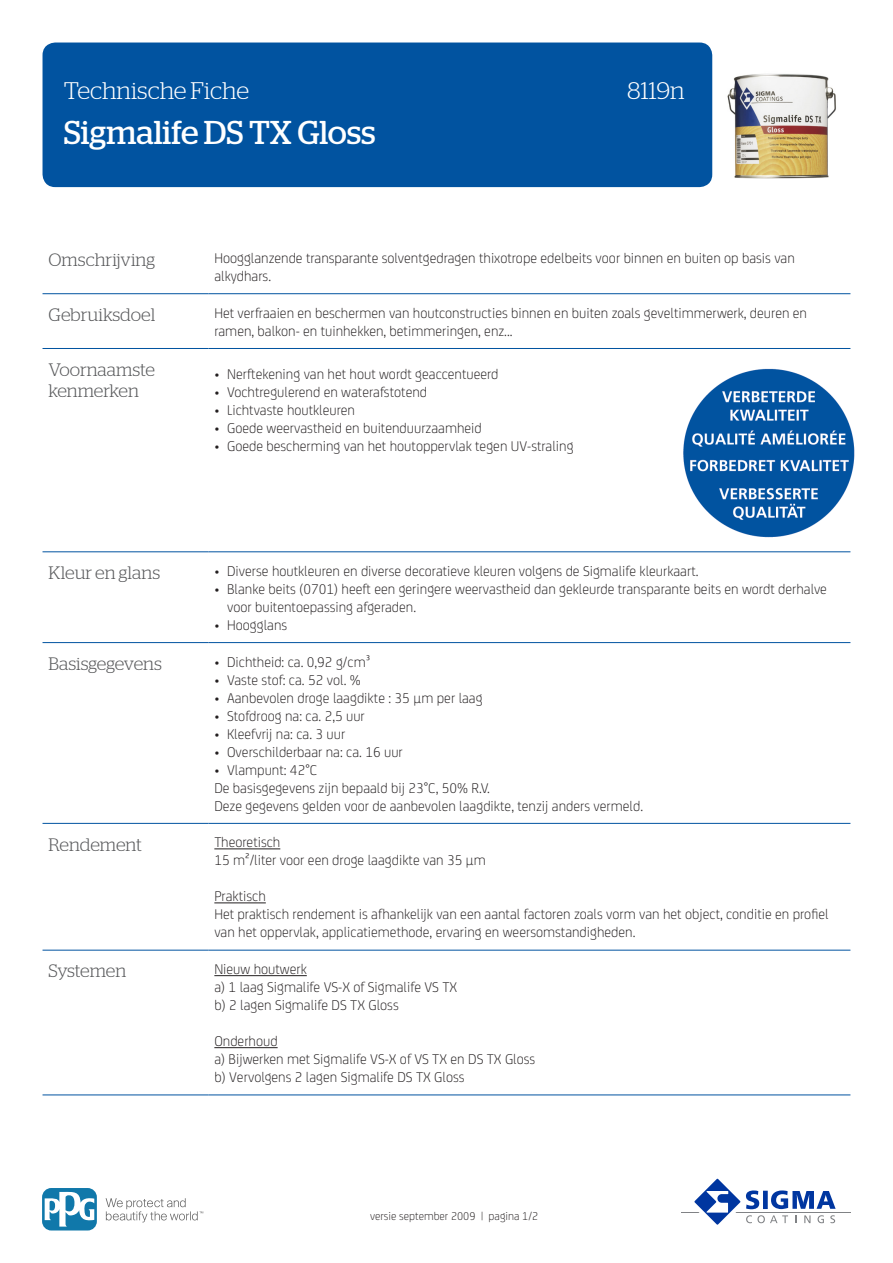
<style>
.page{position:relative;width:893px;height:1263px;background:#fff}
.page>*{position:absolute;margin:0;border:0;box-sizing:border-box;transform-origin:0 0}
.t1{font:33px "Stag";color:#fff}
.RH1{font:300 24px "Stag";color:#fff}
.KOP{font:300 18px/21.6px "Stag";color:#57585a}
.BODY{font:300 15px/18px "FS Joey";color:#231f20}
.t2{font:300 12px "FS Joey";color:#231f20}
</style>
<div class="page">
<div style="left:43px;top:43px;width:669px;height:144px;background:#0153a0;border-radius:13px"></div>
<hr style="left:681px;top:1211px;width:169px;height:1px;background:#808285">
<svg style="left:689px;top:1178px;width:147px;height:47px"></svg>
<svg style="left:106px;top:1198px;width:97px;height:24px"></svg>
<svg style="left:43px;top:1188px;width:54px;height:42px"></svg>
<svg style="left:45px;top:1191px;width:49px;height:35px"></svg>
<hr style="left:43px;top:293px;width:165px;height:1px;background:#0153a0">
<hr style="left:208px;top:293px;width:642px;height:1px;background:#0153a0">
<hr style="left:43px;top:348px;width:165px;height:1px;background:#0153a0">
<hr style="left:208px;top:348px;width:642px;height:1px;background:#0153a0">
<hr style="left:43px;top:551px;width:165px;height:1px;background:#0153a0">
<hr style="left:208px;top:551px;width:642px;height:1px;background:#0153a0">
<hr style="left:43px;top:642px;width:165px;height:1px;background:#0153a0">
<hr style="left:208px;top:642px;width:642px;height:1px;background:#0153a0">
<hr style="left:43px;top:823px;width:165px;height:1px;background:#0153a0">
<hr style="left:208px;top:823px;width:642px;height:1px;background:#0153a0">
<hr style="left:43px;top:950px;width:165px;height:1px;background:#0153a0">
<hr style="left:208px;top:950px;width:642px;height:1px;background:#0153a0">
<hr style="left:43px;top:1094px;width:165px;height:1px;background:#0153a0">
<hr style="left:208px;top:1094px;width:642px;height:1px;background:#0153a0">
<img style="left:683px;top:368px;width:172px;height:170px">
<hr style="left:214px;top:849px;width:66px;height:1px;background:#231f20">
<hr style="left:214px;top:903px;width:52px;height:1px;background:#231f20">
<hr style="left:214px;top:975px;width:93px;height:1px;background:#231f20">
<hr style="left:214px;top:1047px;width:64px;height:1px;background:#231f20">
<img style="left:727px;top:74px;width:109px;height:105px">
<p class="RH1" style="left:64px;top:77px;width:187px">Technische Fiche</p>
<p class="RH1" style="left:627px;top:77px;width:59px">8119n</p>
<p class="t1" style="left:64px;top:114px;width:313px">Sigmalife DS TX Gloss</p>
<p class="KOP" style="left:49px;top:249px;width:108px">Omschrijving</p>
<p class="BODY" style="left:214px;top:248px;width:582px">Hoogglanzende transparante solventgedragen thixotrope edelbeits voor binnen en buiten op basis van alkydhars.</p>
<p class="KOP" style="left:49px;top:303px;width:108px">Gebruiksdoel</p>
<p class="BODY" style="left:214px;top:303px;width:594px">Het verfraaien en beschermen van houtconstructies binnen en buiten zoals geveltimmerwerk, deuren en ramen, balkon- en tuinhekken, betimmeringen, enz...</p>
<p class="KOP" style="left:49px;top:358px;width:108px">Voornaamste kenmerken</p>
<p class="BODY" style="left:214px;top:364px;width:286px">• Nerftekening van het hout wordt geaccentueerd</p>
<p class="BODY" style="left:214px;top:382px;width:214px">• Vochtregulerend en waterafstotend</p>
<p class="BODY" style="left:214px;top:400px;width:142px">• Lichtvaste houtkleuren</p>
<p class="BODY" style="left:214px;top:418px;width:269px">• Goede weervastheid en buitenduurzaamheid</p>
<p class="BODY" style="left:214px;top:436px;width:361px">• Goede bescherming van het houtoppervlak tegen UV-straling</p>
<p class="KOP" style="left:49px;top:562px;width:113px">Kleur en glans</p>
<p class="BODY" style="left:214px;top:561px;width:486px">• Diverse houtkleuren en diverse decoratieve kleuren volgens de Sigmalife kleurkaart.</p>
<p class="BODY" style="left:227px;top:579px;width:601px;text-indent:-13px">• Blanke beits (0701) heeft een geringere weervastheid dan gekleurde transparante beits en wordt derhalve voor buitentoepassing afgeraden.</p>
<p class="BODY" style="left:214px;top:615px;width:74px">• Hoogglans</p>
<p class="KOP" style="left:49px;top:652px;width:115px">Basisgegevens</p>
<p class="BODY" style="left:214px;top:652px;width:157px">• Dichtheid: ca. 0,92 g/cm³</p>
<p class="BODY" style="left:214px;top:670px;width:148px">• Vaste stof: ca. 52 vol. %</p>
<p class="BODY" style="left:214px;top:688px;width:270px">• Aanbevolen droge laagdikte : 35 µm per laag</p>
<p class="BODY" style="left:214px;top:706px;width:152px">• Stofdroog na: ca. 2,5 uur</p>
<p class="BODY" style="left:214px;top:724px;width:132px">• Kleefvrij na: ca. 3 uur</p>
<p class="BODY" style="left:214px;top:742px;width:190px">• Overschilderbaar na: ca. 16 uur</p>
<p class="BODY" style="left:214px;top:760px;width:104px">• Vlampunt: 42°C</p>
<p class="BODY" style="left:214px;top:778px;width:430px">De basisgegevens zijn bepaald bij 23°C, 50% R.V.<br>Deze gegevens gelden voor de aanbevolen laagdikte, tenzij anders vermeld.</p>
<p class="KOP" style="left:49px;top:833px;width:95px">Rendement</p>
<p class="BODY" style="left:214px;top:832px;width:273px">Theoretisch<br>15 m²/liter voor een droge laagdikte van 35 µm</p>
<p class="BODY" style="left:214px;top:886px;width:616px">Praktisch<br>Het praktisch rendement is afhankelijk van een aantal factoren zoals vorm van het object, conditie en profiel van het oppervlak, applicatiemethode, ervaring en weersomstandigheden.</p>
<p class="KOP" style="left:49px;top:960px;width:79px">Systemen</p>
<p class="BODY" style="left:214px;top:959px;width:244px">Nieuw houtwerk<br>a) 1 laag Sigmalife VS-X of Sigmalife VS TX b) 2 lagen Sigmalife DS TX Gloss</p>
<p class="BODY" style="left:214px;top:1031px;width:322px">Onderhoud<br>a) Bijwerken met Sigmalife VS-X of VS TX en DS TX Gloss b) Vervolgens 2 lagen Sigmalife DS TX Gloss</p>
<p class="t2" style="left:370px;top:1208px;width:170px">versie september 2009 | pagina 1/2</p>
</div>
